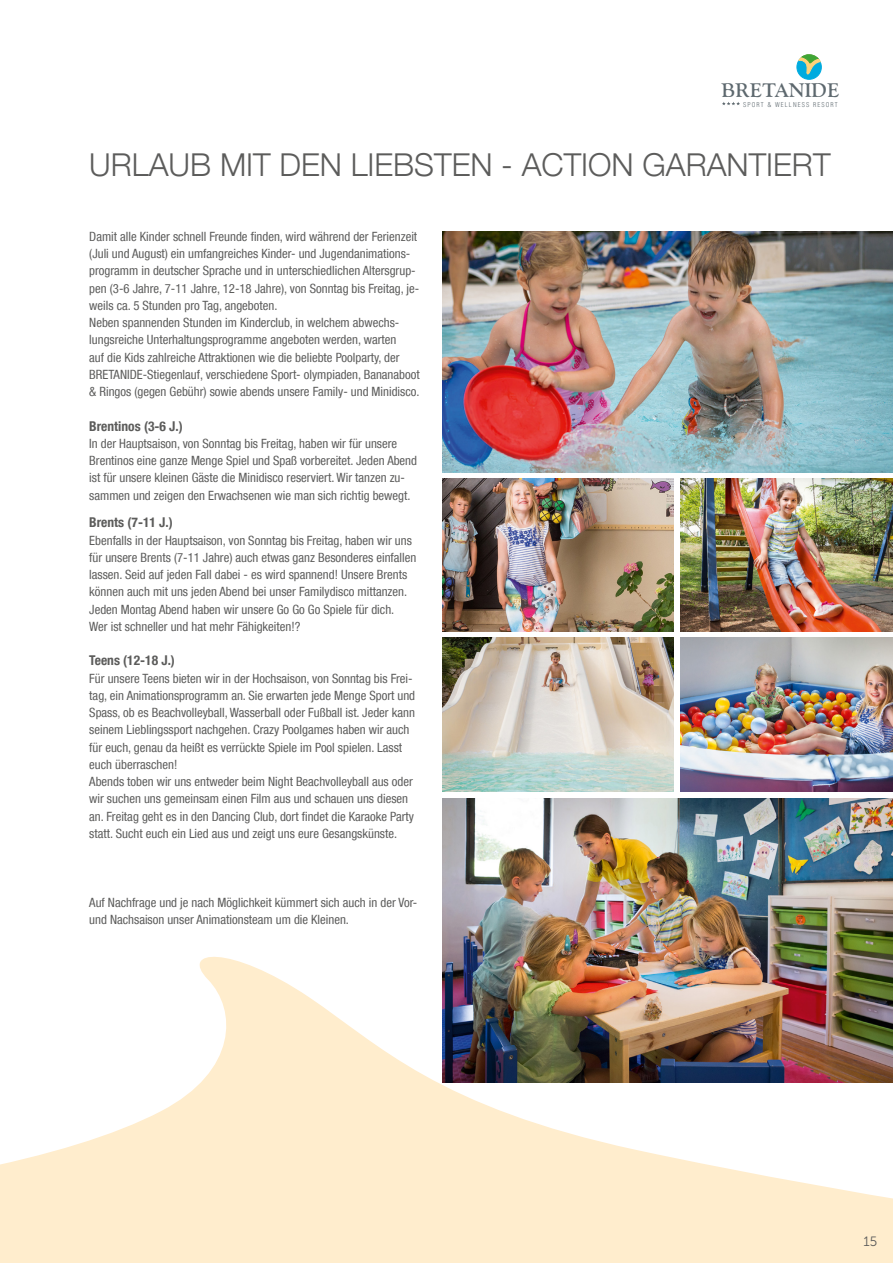
<style>
.page{position:relative;width:893px;height:1263px;background:#fff}
.page>*{position:absolute;margin:0;border:0;box-sizing:border-box;transform-origin:0 0}
.t1{font:300 31.5px "Helvetica Neue LT Com";color:#5c5c5b}
.t2{font:19.5px "Gou Bol";color:#5d686e}
.t3{font:700 condensed 13.5px "Helvetica Neue LT Com";color:#5c5c5b}
.t4{font:13.5px "Museo Sans 300";color:#5c5c5b}
.t5{font:condensed 12.75px/17.2px "Helvetica Neue LT Com";color:#5c5c5b}
.t6{font:300 condensed 6.45px "Helvetica";letter-spacing:.175em;color:#5d686e}
</style>
<div class="page">
<svg style="left:0;top:957px;width:893px;height:306px;fill:#ffedcd"></svg>
<div style="left:797px;top:55px;width:24px;height:24px;background:#00abdf;border-radius:50%"></div>
<div style="left:797px;top:55px;width:25px;height:25px;border:1px solid #00abdf;border-radius:50%"></div>
<svg style="left:799px;top:55px;width:22px;height:21px"></svg>
<svg style="left:722px;top:102px;width:18px;height:3px"></svg>
<hr style="left:0;top:0;width:1px;height:395px;background:#e5fffe">
<img style="left:442px;top:798px;width:451px;height:284px">
<img style="left:442px;top:232px;width:451px;height:240px">
<img style="left:442px;top:479px;width:232px;height:152px">
<img style="left:680px;top:479px;width:213px;height:152px">
<img style="left:442px;top:638px;width:232px;height:154px">
<img style="left:680px;top:638px;width:213px;height:154px">
<h2 class="t2" style="left:722px;top:80px;width:119px">BRETANIDE</h2>
<p class="t6" style="left:743px;top:101px;width:96px">SPORT &amp; WELLNESS RESORT</p>
<p class="t1" style="left:89px;top:145px;width:743px">URLAUB MIT DEN LIEBSTEN - ACTION GARANTIERT</p>
<p class="t5" style="left:89px;top:228px;width:331px">Damit alle Kinder schnell Freunde finden, wird während der Ferienzeit (Juli und August) ein umfangreiches Kinder- und Jugendanimations&shy;programm in deutscher Sprache und in unterschiedlichen Altersgrup&shy;pen (3-6 Jahre, 7-11 Jahre, 12-18 Jahre), von Sonntag bis Freitag, je&shy;weils ca. 5 Stunden pro Tag, angeboten.</p>
<p class="t5" style="left:89px;top:314px;width:332px">Neben spannenden Stunden im Kinderclub, in welchem abwechs&shy;lungsreiche Unterhaltungsprogramme angeboten werden, warten<br>auf die Kids zahlreiche Attraktionen wie die beliebte Poolparty, der BRETANIDE-Stiegenlauf, verschiedene Sport- olympiaden, Bananaboot &amp; Ringos (gegen Gebühr) sowie abends unsere Family- und Minidisco.</p>
<p class="t3" style="left:89px;top:418px;width:95px">Brentinos (3-6 J.)</p>
<p class="t5" style="left:89px;top:435px;width:329px">In der Hauptsaison, von Sonntag bis Freitag, haben wir für unsere Brentinos eine ganze Menge Spiel und Spaß vorbereitet. Jeden Abend ist für unsere kleinen Gäste die Minidisco reserviert. Wir tanzen zu&shy;sammen und zeigen den Erwachsenen wie man sich richtig bewegt.</p>
<p class="t3" style="left:89px;top:514px;width:85px">Brents (7-11 J.)</p>
<p class="t5" style="left:89px;top:531px;width:328px">Ebenfalls in der Hauptsaison, von Sonntag bis Freitag, haben wir uns für unsere Brents (7-11 Jahre) auch etwas ganz Besonderes einfallen lassen. Seid auf jeden Fall dabei - es wird spannend! Unsere Brents können auch mit uns jeden Abend bei unser Familydisco mittanzen.<br>Jeden Montag Abend haben wir unsere Go Go Go Spiele für dich.<br>Wer ist schneller und hat mehr Fähigkeiten!?</p>
<p class="t3" style="left:89px;top:652px;width:87px">Teens (12-18 J.)</p>
<p class="t5" style="left:89px;top:669px;width:327px">Für unsere Teens bieten wir in der Hochsaison, von Sonntag bis Frei&shy;tag, ein Animationsprogramm an. Sie erwarten jede Menge Sport und Spass, ob es Beachvolleyball, Wasserball oder Fußball ist. Jeder kann seinem Lieblingssport nachgehen. Crazy Poolgames haben wir auch für euch, genau da heißt es verrückte Spiele im Pool spielen. Lasst euch überraschen!</p>
<p class="t5" style="left:89px;top:773px;width:326px">Abends toben wir uns entweder beim Night Beachvolleyball aus oder wir suchen uns gemeinsam einen Film aus und schauen uns diesen an. Freitag geht es in den Dancing Club, dort findet die Karaoke Party statt. Sucht euch ein Lied aus und zeigt uns eure Gesangskünste.</p>
<p class="t5" style="left:89px;top:894px;width:330px">Auf Nachfrage und je nach Möglichkeit kümmert sich auch in der Vor&shy;und Nachsaison unser Animationsteam um die Kleinen.</p>
<p class="t4" style="left:863px;top:1234px;width:15px">15</p>
</div>
